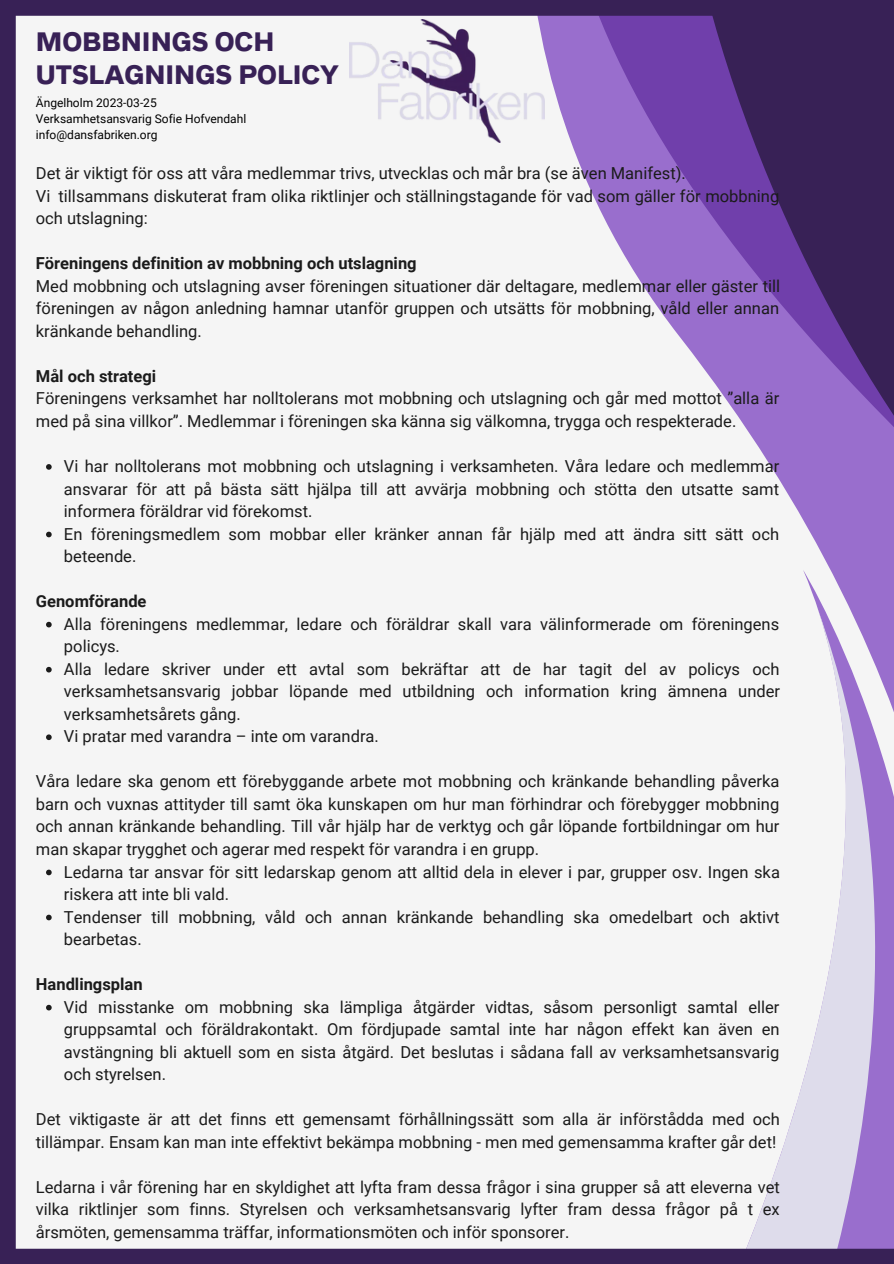
<style>
.page{position:relative;width:894px;height:1264px;background:#fff}
.page>*{position:absolute;margin:0;border:0;box-sizing:border-box;transform-origin:0 0}
.t1{font:800 24px/32.7px "Radnika Next";color:#382156}
.t2{font:16.5px/22.5px "Roboto";color:#1b1b1b}
.t3{font:700 16.5px "Roboto";color:#1b1b1b}
.t4{font:12px/16px "Roboto";color:#000}
</style>
<div class="page">
<div style="left:0;top:0;width:893px;height:1263px;background:#f5f5f5"></div>
<svg style="left:556px;top:16px;width:121px;height:317px;fill:#996ecd"></svg>
<svg style="left:677px;top:16px;width:216px;height:554px"></svg>
<svg style="left:803px;top:570px;width:90px;height:36px;fill:#996ecd"></svg>
<svg style="left:746px;top:606px;width:147px;height:642px"></svg>
<div style="left:0;top:0;width:893px;height:16px;background:#382156"></div>
<div style="left:0;top:0;width:16px;height:1263px;background:#382156"></div>
<div style="left:0;top:1248px;width:893px;height:15px;background:#382156"></div>
<img style="left:349px;top:20px;width:195px;height:122px">
<svg style="left:46px;top:464px;width:6px;height:6px"></svg>
<svg style="left:46px;top:531px;width:6px;height:6px"></svg>
<svg style="left:46px;top:622px;width:6px;height:5px"></svg>
<svg style="left:46px;top:667px;width:6px;height:5px"></svg>
<svg style="left:46px;top:734px;width:6px;height:6px"></svg>
<svg style="left:46px;top:869px;width:6px;height:6px"></svg>
<svg style="left:46px;top:914px;width:6px;height:6px"></svg>
<svg style="left:46px;top:1004px;width:6px;height:6px"></svg>
<h1 class="t1" style="left:36px;top:26px;width:304px">MOBBNINGS OCH<br>UTSLAGNINGS POLICY</h1>
<p class="t4" style="left:36px;top:94px;width:212px">Ängelholm 2023-03-25<br>Verksamhetsansvarig Sofie Hofvendahl info@dansfabriken.org</p>
<p class="t2" style="left:36px;top:162px;width:744px">Det är viktigt för oss att våra medlemmar trivs, utvecklas och mår bra (se även Manifest).<br>Vi tillsammans diskuterat fram olika riktlinjer och ställningstagande för vad som gäller för mobbning och utslagning:</p>
<p class="t3" style="left:36px;top:254px;width:382px">Föreningens definition av mobbning och utslagning</p>
<p class="t2" style="left:36px;top:275px;width:745px;text-align:justify">Med mobbning och utslagning avser föreningen situationer där deltagare, medlemmar eller gäster till föreningen av någon anledning hamnar utanför gruppen och utsätts för mobbning, våld eller annan kränkande behandling.</p>
<p class="t3" style="left:36px;top:366px;width:122px">Mål och strategi</p>
<p class="t2" style="left:36px;top:387px;width:744px">Föreningens verksamhet har nolltolerans mot mobbning och utslagning och går med mottot ”alla är med på sina villkor”. Medlemmar i föreningen ska känna sig välkomna, trygga och respekterade.</p>
<p class="t2" style="left:64px;top:455px;width:716px">Vi har nolltolerans mot mobbning och utslagning i verksamheten. Våra ledare och medlemmar ansvarar för att på bästa sätt hjälpa till att avvärja mobbning och stötta den utsatte samt informera föräldrar vid förekomst.<br>En föreningsmedlem som mobbar eller kränker annan får hjälp med att ändra sitt sätt och beteende.</p>
<p class="t3" style="left:36px;top:592px;width:112px">Genomförande</p>
<p class="t2" style="left:64px;top:613px;width:717px">Alla föreningens medlemmar, ledare och föräldrar skall vara välinformerade om föreningens policys.<br>Alla ledare skriver under ett avtal som bekräftar att de har tagit del av policys och verksamhetsansvarig jobbar löpande med utbildning och information kring ämnena under verksamhetsårets gång.<br>Vi pratar med varandra – inte om varandra.</p>
<p class="t2" style="left:36px;top:770px;width:744px;text-align:justify">Våra ledare ska genom ett förebyggande arbete mot mobbning och kränkande behandling påverka barn och vuxnas attityder till samt öka kunskapen om hur man förhindrar och förebygger mobbning och annan kränkande behandling. Till vår hjälp har de verktyg och går löpande fortbildningar om hur man skapar trygghet och agerar med respekt för varandra i en grupp.</p>
<p class="t2" style="left:64px;top:860px;width:717px">Ledarna tar ansvar för sitt ledarskap genom att alltid dela in elever i par, grupper osv. Ingen ska riskera att inte bli vald.<br>Tendenser till mobbning, våld och annan kränkande behandling ska omedelbart och aktivt bearbetas.</p>
<p class="t3" style="left:36px;top:974px;width:108px">Handlingsplan</p>
<p class="t2" style="left:64px;top:995px;width:717px;text-align:justify">Vid misstanke om mobbning ska lämpliga åtgärder vidtas, såsom personligt samtal eller gruppsamtal och föräldrakontakt. Om fördjupade samtal inte har någon effekt kan även en avstängning bli aktuell som en sista åtgärd. Det beslutas i sådana fall av verksamhetsansvarig och styrelsen.</p>
<p class="t2" style="left:36px;top:1108px;width:745px">Det viktigaste är att det finns ett gemensamt förhållningssätt som alla är införstådda med och tillämpar. Ensam kan man inte effektivt bekämpa mobbning - men med gemensamma krafter går det!</p>
<p class="t2" style="left:36px;top:1175px;width:745px;text-align:justify">Ledarna i vår förening har en skyldighet att lyfta fram dessa frågor i sina grupper så att eleverna vet vilka riktlinjer som finns. Styrelsen och verksamhetsansvarig lyfter fram dessa frågor på t ex årsmöten, gemensamma träffar, informationsmöten och inför sponsorer.</p>
</div>
